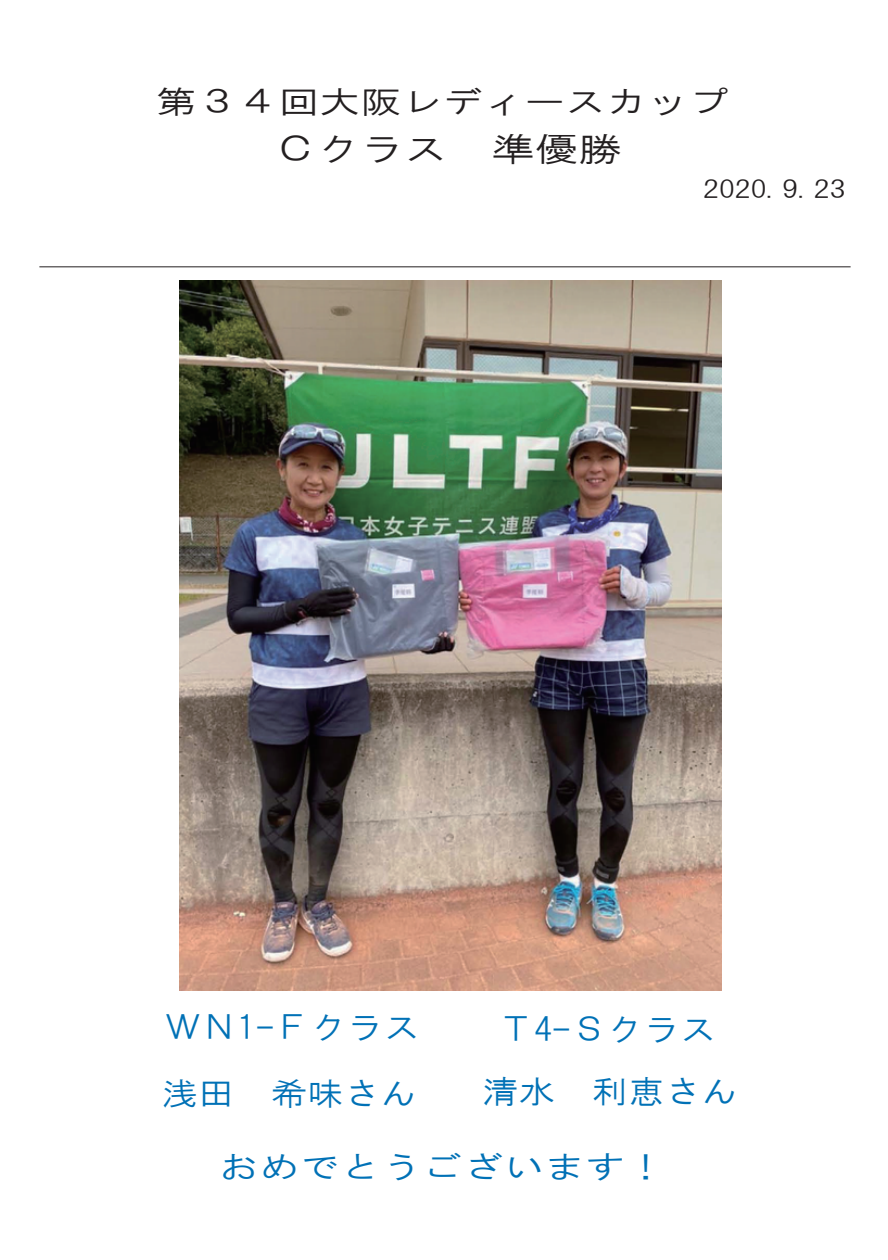
<style>
.page{position:relative;width:888px;height:1260px;background:#fff}
.page>*{position:absolute;margin:0;border:0;box-sizing:border-box;transform-origin:0 0}
.t1{font:33.45px "HG Gothic M";color:#231f20;scale:1.3 1}
.t2{font:32.25px/62.6px "HG Gothic M";color:#0071b6;text-align:center;scale:1.13 1}
.t3{font:31.5px "HG Gothic M";color:#231f20;scale:1.3 1}
.t4{font:31.35px "HG Gothic M";color:#0071b6;scale:1.3 1}
.t5{font:24.3px "HG Gothic M";color:#231f20;scale:1.3 1}
</style>
<div class="page">
<img style="left:180px;top:280px;width:542px;height:710px">
<p class="t3" style="left:156px;top:85px;width:442px">第３４回大阪レディースカップ</p>
<p class="t1" style="left:274px;top:132px;width:269px">Ｃクラス　準優勝</p>
<p class="t5" style="left:672px;top:177px;width:135px">　2020.9.23</p>
<p class="t2" style="left:165px;top:996px;width:227px">ＷＮ1-Ｆクラス</p>
<p class="t2" style="left:161px;top:1062px;width:227px">浅田 希味さん</p>
<p class="t2" style="left:482px;top:998px;width:227px">Ｔ4-Ｓクラス清水 利恵さん</p>
<p class="t4" style="left:219px;top:1151px;width:346px">おめでとうございます！</p>
</div>
